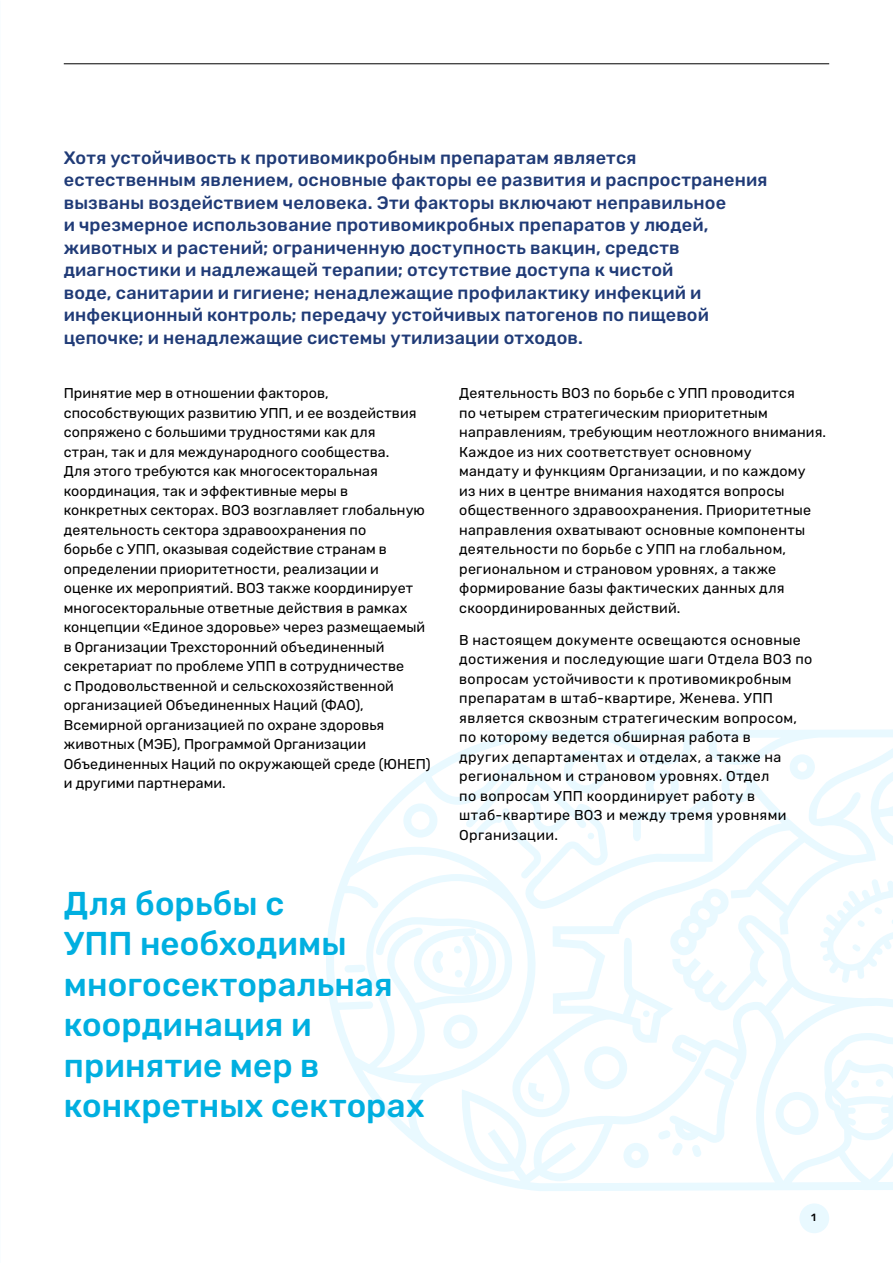
<style>
.page{position:relative;width:893px;height:1263px;background:#fff}
.page>*{position:absolute;margin:0;border:0;box-sizing:border-box;transform-origin:0 0}
.Pull_quote{font:500 33px/40.5px "Rubik";letter-spacing:.005em;color:#00afe0}
.Intro_copy{font:500 18px/22.5px "Rubik";letter-spacing:.01em;color:#203b77}
.Body_copy{font:14.25px/19.5px "Rubik";letter-spacing:.015em;color:#000}
.t1{font:500 10.5px "Rubik";color:#000}
</style>
<div class="page">
<svg style="left:326px;top:729px;width:567px;height:462px"></svg>
<svg style="left:441px;top:1014px;width:39px;height:35px"></svg>
<svg style="left:414px;top:928px;width:87px;height:67px"></svg>
<svg style="left:345px;top:965px;width:20px;height:7px"></svg>
<svg style="left:379px;top:1077px;width:6px;height:2px"></svg>
<svg style="left:622px;top:1143px;width:28px;height:25px"></svg>
<svg style="left:788px;top:754px;width:29px;height:25px"></svg>
<hr style="left:64px;top:64px;width:765px;height:1px;background:#000">
<div style="left:799px;top:1203px;width:30px;height:30px;background:#e9f9ff;border-radius:50%"></div>
<p class="Intro_copy" style="left:64px;top:147px;width:705px">Хотя устойчивость к противомикробным препаратам является естественным явлением, основные факторы ее развития и распространения вызваны воздействием человека. Эти факторы включают неправильное<br>и чрезмерное использование противомикробных препаратов у людей, животных и растений; ограниченную доступность вакцин, средств диагностики и надлежащей терапии; отсутствие доступа к чистой<br>воде, санитарии и гигиене; ненадлежащие профилактику инфекций и инфекционный контроль; передачу устойчивых патогенов по пищевой цепочке; и ненадлежащие системы утилизации отходов.</p>
<p class="Body_copy" style="left:64px;top:384px;width:368px">Принятие мер в отношении факторов, способствующих развитию УПП, и ее воздействия сопряжено с большими трудностями как для<br>стран, так и для международного сообщества.<br>Для этого требуются как многосекторальная координация, так и эффективные меры в конкретных секторах. ВОЗ возглавляет глобальную деятельность сектора здравоохранения по<br>борьбе с УПП, оказывая содействие странам в определении приоритетности, реализации и оценке их мероприятий. ВОЗ также координирует многосекторальные ответные действия в рамках концепции «Единое здоровье» через размещаемый в Организации Трехсторонний объединенный секретариат по проблеме УПП в сотрудничестве<br>с Продовольственной и сельскохозяйственной организацией Объединенных Наций (ФАО), Всемирной организацией по охране здоровья животных (МЭБ), Программой Организации Объединенных Наций по окружающей среде (ЮНЕП) и другими партнерами.</p>
<p class="Pull_quote" style="left:64px;top:884px;width:362px">Для борьбы с<br>УПП необходимы многосекторальная координация и принятие мер в конкретных секторах</p>
<p class="Body_copy" style="left:459px;top:384px;width:368px">Деятельность ВОЗ по борьбе с УПП проводится<br>по четырем стратегическим приоритетным направлениям, требующим неотложного внимания.<br>Каждое из них соответствует основному<br>мандату и функциям Организации, и по каждому<br>из них в центре внимания находятся вопросы общественного здравоохранения. Приоритетные направления охватывают основные компоненты деятельности по борьбе с УПП на глобальном, региональном и страновом уровнях, а также формирование базы фактических данных для скоординированных действий.</p>
<p class="Body_copy" style="left:459px;top:630px;width:355px">В настоящем документе освещаются основные достижения и последующие шаги Отдела ВОЗ по вопросам устойчивости к противомикробным препаратам в штаб-квартире, Женева. УПП является сквозным стратегическим вопросом, по которому ведется обширная работа в<br>других департаментах и отделах, а также на региональном и страновом уровнях. Отдел<br>по вопросам УПП координирует работу в штаб-квартире ВОЗ и между тремя уровнями Организации.</p>
<p class="t1" style="left:811px;top:1212px;width:6px">1</p>
</div>
